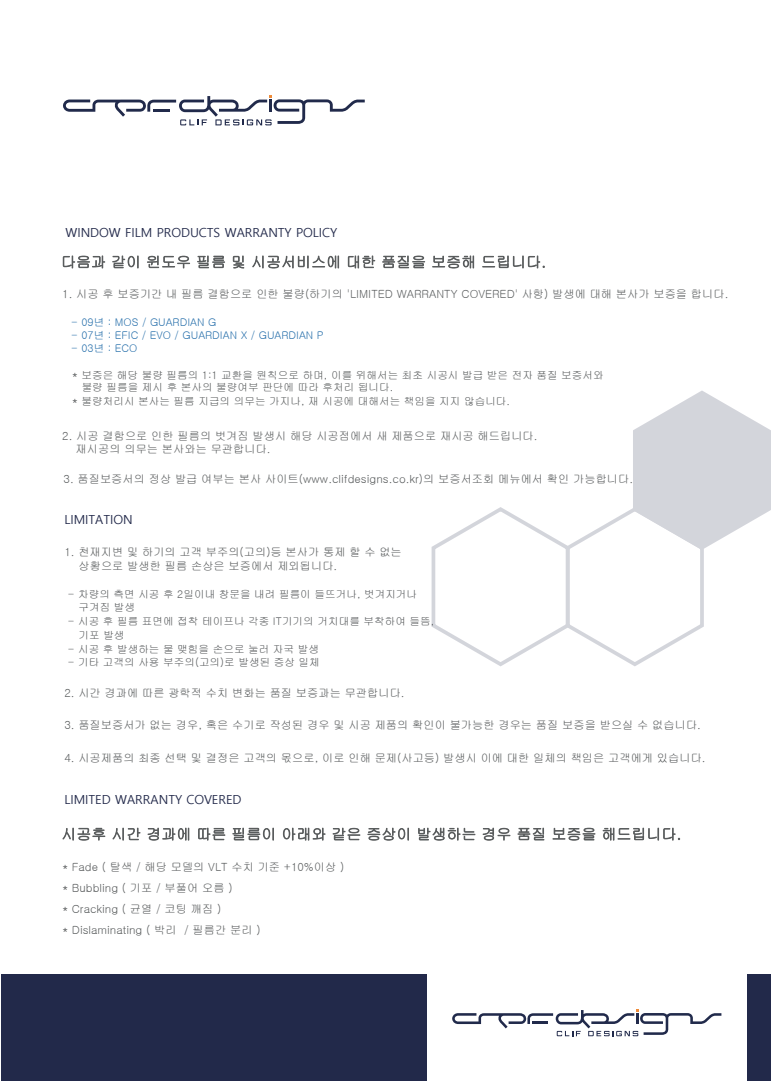
<style>
.page{position:relative;width:771px;height:1081px;background:#fff}
.page>*{position:absolute;margin:0;border:0;box-sizing:border-box;transform-origin:0 0}
.t1{font:12.5px "Malgun Gothic";color:#22294a}
.t2{font:11.25px/21.2px "Gulim";color:#595c5d}
.t3{font:10.62px/13.8px "Gulim";color:#585b5d}
.t4{font:10.62px/12.5px "Gulim";color:#595c5d}
.t5{font:10.62px "Gulim";color:#226ca9}
.s1{font-size:11.25px}
</style>
<div class="page">
<div style="left:2px;top:974px;width:769px;height:107px;background:#22294a"></div>
<div style="left:427px;top:964px;width:319px;height:117px;background:#fff"></div>
<svg style="left:452px;top:1009px;width:269px;height:27px"></svg>
<svg style="left:431px;top:390px;width:340px;height:276px"></svg>
<svg style="left:63px;top:95px;width:302px;height:30px"></svg>
<svg style="left:63px;top:255px;width:42px;height:13px"></svg>
<svg style="left:112px;top:255px;width:27px;height:13px"></svg>
<svg style="left:147px;top:255px;width:43px;height:13px"></svg>
<svg style="left:197px;top:255px;width:28px;height:13px"></svg>
<svg style="left:233px;top:255px;width:11px;height:13px"></svg>
<svg style="left:252px;top:255px;width:87px;height:13px"></svg>
<svg style="left:348px;top:255px;width:27px;height:13px"></svg>
<svg style="left:382px;top:255px;width:43px;height:13px"></svg>
<svg style="left:432px;top:255px;width:42px;height:13px"></svg>
<svg style="left:482px;top:255px;width:63px;height:13px"></svg>
<svg style="left:63px;top:827px;width:42px;height:13px"></svg>
<svg style="left:112px;top:827px;width:28px;height:13px"></svg>
<svg style="left:148px;top:827px;width:41px;height:13px"></svg>
<svg style="left:198px;top:827px;width:27px;height:13px"></svg>
<svg style="left:232px;top:827px;width:42px;height:13px"></svg>
<svg style="left:283px;top:827px;width:42px;height:13px"></svg>
<svg style="left:332px;top:827px;width:28px;height:13px"></svg>
<svg style="left:367px;top:827px;width:42px;height:13px"></svg>
<svg style="left:418px;top:827px;width:57px;height:13px"></svg>
<svg style="left:482px;top:827px;width:28px;height:13px"></svg>
<svg style="left:517px;top:827px;width:27px;height:13px"></svg>
<svg style="left:552px;top:828px;width:43px;height:12px"></svg>
<svg style="left:602px;top:827px;width:78px;height:13px"></svg>
<p class="t1" style="left:65px;top:225px;width:273px">WINDOW FILM PRODUCTS WARRANTY POLICY</p>
<p class="t2" style="left:62px;top:283px;width:667px">1. 시공 후 보증기간 내 필름 결함으로 인한 불량(하기의 'LIMITED WARRANTY COVERED' 사항) 발생에 대해 본사가 보증을 합니다.</p>
<p class="t5" style="left:71px;top:317px;width:146px">- 09년 : MOS / GUARDIAN G</p>
<p class="t5" style="left:71px;top:330px;width:254px">- 07년 : EFIC / EVO / GUARDIAN X / GUARDIAN P</p>
<p class="t5" style="left:71px;top:342px;width:68px">- 03년 : ECO</p>
<p class="t4" style="left:82px;top:369px;width:523px;text-indent:-10px"><span class="s1">*</span> 보증은 해당 불량 필름의 1:1 교환을 원칙으로 하며, 이를 위해서는 최초 시공시 발급 받은 전자 품질 보증서와 불량 필름을 제시 후 본사의 불량여부 판단에 따라 후처리 됩니다.</p>
<p class="t4" style="left:72px;top:395px;width:439px"><span class="s1">*</span> 불량처리시 본사는 필름 지급의 의무는 가지나, 재 시공에 대해서는 책임을 지지 않습니다.</p>
<p class="t2" style="left:76px;top:429px;width:463px;line-height:13.5px;text-indent:-13px">2. 시공 결함으로 인한 필름의 벗겨짐 발생시 해당 시공점에서 새 제품으로 재시공 해드립니다. 재시공의 의무는 본사와는 무관합니다.</p>
<p class="t2" style="left:64px;top:468px;width:571px">3. 품질보증서의 정상 발급 여부는 본사 사이트(www.clifdesigns.co.kr)의 보증서조회 메뉴에서 확인 가능합니다.</p>
<p class="t1" style="left:64px;top:512px;width:70px">LIMITATION</p>
<p class="t2" style="left:79px;top:545px;width:325px;line-height:13.5px;text-indent:-14px">1. 천재지변 및 하기의 고객 부주의(고의)등 본사가 통제 할 수 없는 상황으로 발생한 필름 손상은 보증에서 제외됩니다.</p>
<p class="t3" style="left:79px;top:587px;width:340px;text-indent:-11px">- 차량의 측면 시공 후 2일이내 창문을 내려 필름이 들뜨거나, 벗겨지거나 구겨짐 발생</p>
<p class="t3" style="left:79px;top:614px;width:357px;text-indent:-11px">- 시공 후 필름 표면에 접착 테이프나 각종 IT기기의 거치대를 부착하여 들뜸, 기포 발생</p>
<p class="t3" style="left:68px;top:642px;width:252px">- 시공 후 발생하는 물 맺힘을 손으로 눌러 자국 발생</p>
<p class="t3" style="left:68px;top:656px;width:253px">- 기타 고객의 사용 부주의(고의)로 발생된 증상 일체</p>
<p class="t2" style="left:64px;top:682px;width:342px">2. 시간 경과에 따른 광학적 수치 변화는 품질 보증과는 무관합니다.</p>
<p class="t2" style="left:64px;top:714px;width:638px">3. 품질보증서가 없는 경우, 혹은 수기로 작성된 경우 및 시공 제품의 확인이 불가능한 경우는 품질 보증을 받으실 수 없습니다.</p>
<p class="t2" style="left:64px;top:747px;width:643px">4. 시공제품의 최종 선택 및 결정은 고객의 몫으로, 이로 인해 문제(사고등) 발생시 이에 대한 일체의 책임은 고객에게 있습니다.</p>
<p class="t1" style="left:64px;top:792px;width:179px">LIMITED WARRANTY COVERED</p>
<p class="t2" style="left:62px;top:856px;width:283px">* Fade ( 탈색 / 해당 모델의 VLT 수치 기준 +10%이상 ) * Bubbling ( 기포 / 부풀어 오름 )<br>* Cracking ( 균열 / 코팅 깨짐 )<br>* Dislaminating ( 박리 / 필름간 분리 )</p>
</div>
